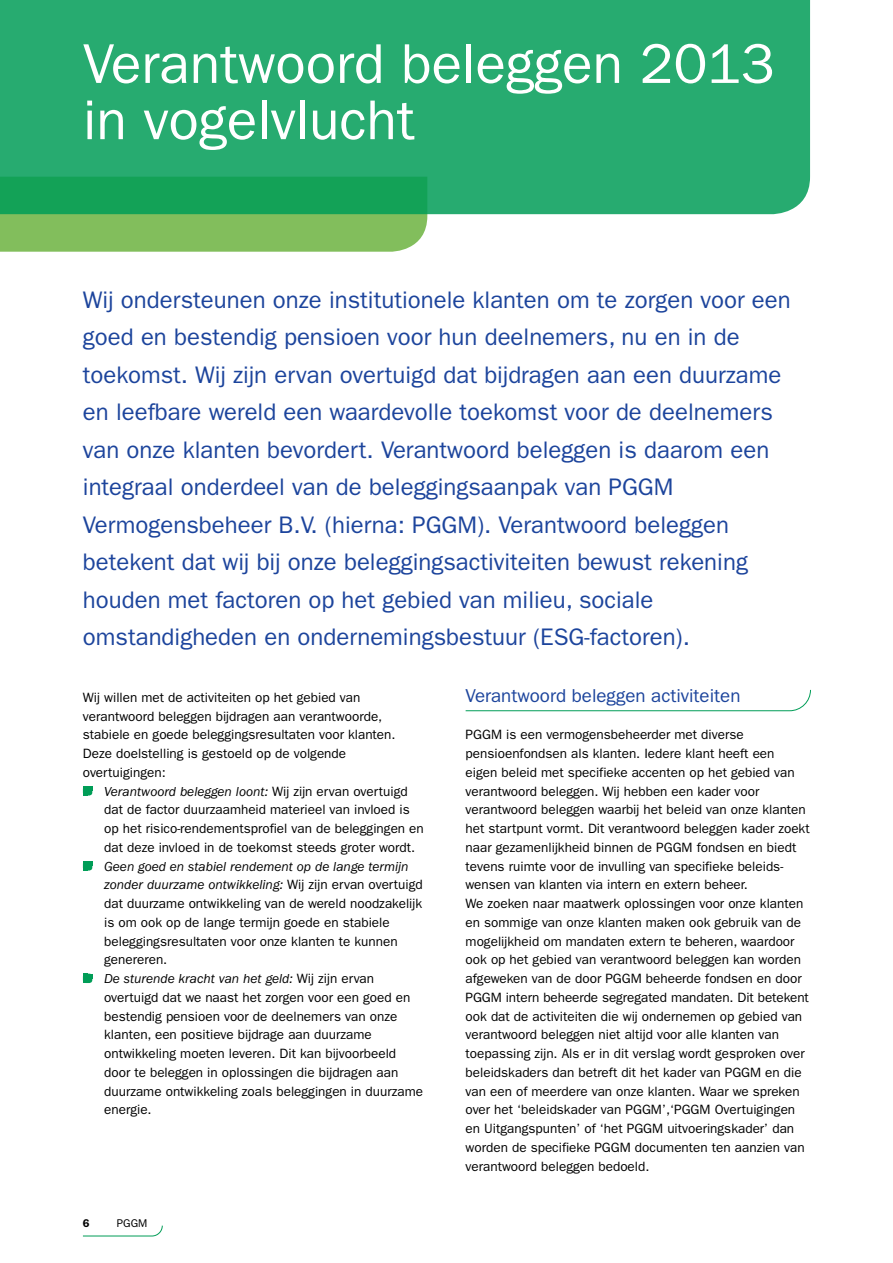
<style>
.page{position:relative;width:893px;height:1263px;background:#fff}
.page>*{position:absolute;margin:0;border:0;box-sizing:border-box;transform-origin:0 0}
.t1{font:56.25px/56.2px "ITC Franklin Gothic Std";color:#fff}
.t2{font:24px/37.5px "ITC Franklin Gothic Std";color:#1c449c}
.t3{font:18.75px "ITC Franklin Gothic Std";color:#1c449c}
.t4{font:13.5px/18.8px "ITC Franklin Gothic Std";color:#000}
.t5{font:11.25px "ITC Franklin Gothic Std";color:#000}
.t6{font:600 11.25px "ITC Franklin Gothic Std";color:#000}
.s1{font-style:italic}
</style>
<div class="page">
<svg style="left:83px;top:1225px;width:80px;height:11px"></svg>
<div style="left:0;top:214px;width:427px;height:38px;background:#82be5c"></div>
<svg style="left:0;top:0;width:810px;height:214px;background:#25aa6d"></svg>
<div style="left:83px;top:786px;width:9px;height:5px;background:#009d57"></div>
<div style="left:83px;top:786px;width:9px;height:9px;background:#009d57;border-radius:3px"></div>
<div style="left:83px;top:786px;width:5px;height:9px;background:#009d57"></div>
<div style="left:83px;top:861px;width:9px;height:5px;background:#009d57"></div>
<div style="left:83px;top:861px;width:9px;height:9px;background:#009d57;border-radius:3px"></div>
<div style="left:83px;top:861px;width:5px;height:9px;background:#009d57"></div>
<div style="left:83px;top:974px;width:9px;height:9px;background:#009d57;border-radius:3px"></div>
<div style="left:83px;top:974px;width:5px;height:9px;background:#009d57"></div>
<svg style="left:465px;top:689px;width:346px;height:22px"></svg>
<h1 class="t1" style="left:83px;top:36px;width:693px">Verantwoord beleggen 2013 in vogelvlucht</h1>
<p class="t2" style="left:83px;top:281px;width:709px">Wij ondersteunen onze institutionele klanten om te zorgen voor een goed en bestendig pensioen voor hun deelnemers, nu en in de toekomst. Wij zijn ervan overtuigd dat bijdragen aan een duurzame en leefbare wereld een waardevolle toekomst voor de deelnemers van onze klanten bevordert. Verantwoord beleggen is daarom een integraal onderdeel van de beleggingsaanpak van PGGM Vermogensbeheer B.V. (hierna: PGGM). Verantwoord beleggen betekent dat wij bij onze beleggingsactiviteiten bewust rekening houden met factoren op het gebied van milieu, sociale omstandigheden en ondernemingsbestuur (ESG-factoren).</p>
<p class="t4" style="left:83px;top:688px;width:314px">Wij willen met de activiteiten op het gebied van verantwoord beleggen bijdragen aan verantwoorde, stabiele en goede beleggingsresultaten voor klanten.<br>Deze doelstelling is gestoeld op de volgende overtuigingen:</p>
<p class="t4" style="left:104px;top:782px;width:321px"><span class="s1">Verantwoord beleggen loont:</span> Wij zijn ervan overtuigd dat de factor duurzaamheid materieel van invloed is op het risico-rendementsprofiel van de beleggingen en dat deze invloed in de toekomst steeds groter wordt.</p>
<p class="t4" style="left:104px;top:857px;width:320px"><span class="s1">Geen goed en stabiel rendement op de lange termijn zonder duurzame ontwikkeling:</span> Wij zijn ervan overtuigd dat duurzame ontwikkeling van de wereld noodzakelijk is om ook op de lange termijn goede en stabiele beleggingsresultaten voor onze klanten te kunnen genereren.<br><span class="s1">De sturende kracht van het geld:</span> Wij zijn ervan overtuigd dat we naast het zorgen voor een goed en bestendig pensioen voor de deelnemers van onze klanten, een positieve bijdrage aan duurzame ontwikkeling moeten leveren. Dit kan bijvoorbeeld door te beleggen in oplossingen die bijdragen aan duurzame ontwikkeling zoals beleggingen in duurzame energie.</p>
<p class="t6" style="left:83px;top:1216px;width:8px">6</p>
<p class="t5" style="left:117px;top:1216px;width:32px">PGGM</p>
<h3 class="t3" style="left:466px;top:685px;width:276px">Verantwoord beleggen activiteiten</h3>
<p class="t4" style="left:466px;top:725px;width:346px">PGGM is een vermogensbeheerder met diverse pensioenfondsen als klanten. Iedere klant heeft een eigen beleid met specifieke accenten op het gebied van verantwoord beleggen. Wij hebben een kader voor verantwoord beleggen waarbij het beleid van onze klanten het startpunt vormt. Dit verantwoord beleggen kader zoekt naar gezamenlijkheid binnen de PGGM fondsen en biedt tevens ruimte voor de invulling van specifieke beleids&shy;wensen van klanten via intern en extern beheer.<br>We zoeken naar maatwerk oplossingen voor onze klanten en sommige van onze klanten maken ook gebruik van de mogelijkheid om mandaten extern te beheren, waardoor ook op het gebied van verantwoord beleggen kan worden afgeweken van de door PGGM beheerde fondsen en door PGGM intern beheerde segregated mandaten. Dit betekent ook dat de activiteiten die wij ondernemen op gebied van verantwoord beleggen niet altijd voor alle klanten van toepassing zijn. Als er in dit verslag wordt gesproken over beleidskaders dan betreft dit het kader van PGGM en die van een of meerdere van onze klanten. Waar we spreken over het ‘beleidskader van PGGM’,‘PGGM Overtuigingen en Uitgangspunten’ of ‘het PGGM uitvoeringskader’ dan worden de specifieke PGGM documenten ten aanzien van verantwoord beleggen bedoeld.</p>
</div>
